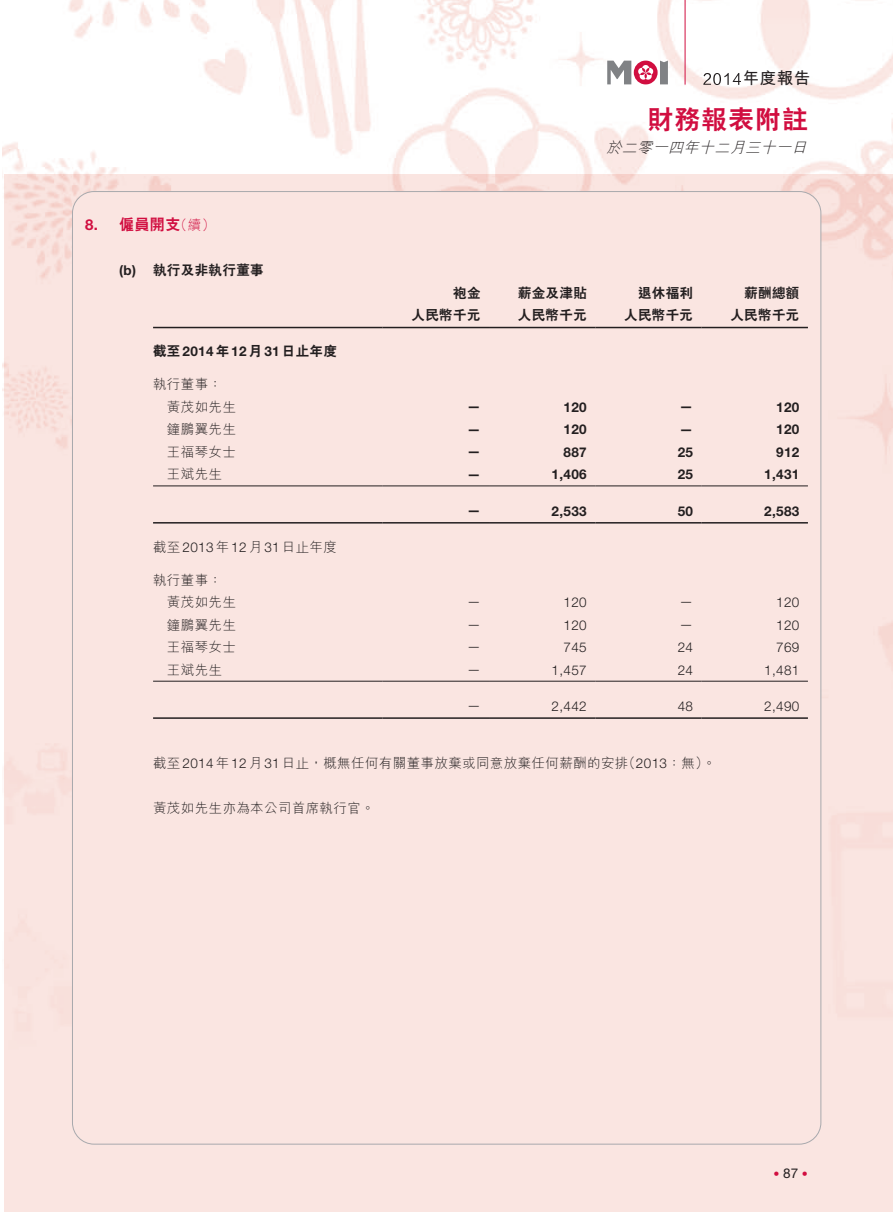
<style>
.page{position:relative;width:893px;height:1212px;background:#fff}
.page>*{position:absolute;margin:0;border:0;box-sizing:border-box;transform-origin:0 0}
.t1{font:800 25.5px "C Hei 2 HK";letter-spacing:.055em;color:#d10e40}
.t2{font:700 16.5px "M Hei HK";color:#231f20}
.t3{font:italic 300 15px "M Hei HK";color:#231f20}
._3__標題{font:800 15px "C Hei 2 HK";color:#d10e40}
._1__內文{font:300 13.5px "M Hei HK";letter-spacing:.03em;color:#231f20}
._1__內文-2{font:800 13.5px "C Hei 2 HK";letter-spacing:.03em;color:#231f20}
._1__內文-3{font:700 13.5px "Helvetica Neue LT Std";letter-spacing:.03em;color:#231f20}
._1__內文-4{font:300 13.5px "Helvetica Neue LT Std";letter-spacing:.03em;color:#231f20}
._4__副標題{font:800 13.5px "C Hei 2 HK";letter-spacing:.03em;color:#231f20}
.t4{font:12px "Helvetica Neue LT Std";color:#d10e40}
.s1{font-family:"Helvetica Neue LT Std";font-weight:700}
.s2{font-family:"M Hei HK";font-weight:300;font-size:13.5px}
.s3{font-family:"Helvetica Neue LT Std"}
.s4{font-size:13.5px;color:#231f20}
</style>
<div class="page">
<img style="left:2px;top:0;width:891px;height:1212px">
<div style="left:72px;top:192px;width:749px;height:952px;background:#fae5e1;border-radius:22px"></div>
<svg style="left:607px;top:61px;width:61px;height:23px"></svg>
<hr style="left:685px;top:0;width:1px;height:85px;background:#d10e40">
<svg style="left:703px;top:73px;width:38px;height:12px"></svg>
<hr style="left:153px;top:327px;width:230px;height:1px;background:#231f20">
<hr style="left:383px;top:327px;width:106px;height:1px;background:#231f20">
<hr style="left:489px;top:327px;width:106px;height:1px;background:#231f20">
<hr style="left:595px;top:327px;width:107px;height:1px;background:#231f20">
<hr style="left:702px;top:327px;width:106px;height:1px;background:#231f20">
<hr style="left:153px;top:485px;width:230px;height:1px;background:#231f20">
<hr style="left:383px;top:485px;width:106px;height:1px;background:#231f20">
<hr style="left:489px;top:485px;width:106px;height:1px;background:#231f20">
<hr style="left:595px;top:485px;width:107px;height:1px;background:#231f20">
<hr style="left:702px;top:485px;width:106px;height:1px;background:#231f20">
<hr style="left:153px;top:522px;width:230px;height:1px;background:#231f20">
<hr style="left:383px;top:522px;width:106px;height:1px;background:#231f20">
<hr style="left:489px;top:522px;width:106px;height:1px;background:#231f20">
<hr style="left:595px;top:522px;width:107px;height:1px;background:#231f20">
<hr style="left:702px;top:522px;width:106px;height:1px;background:#231f20">
<hr style="left:153px;top:681px;width:230px;height:1px;background:#231f20">
<hr style="left:383px;top:681px;width:106px;height:1px;background:#231f20">
<hr style="left:489px;top:681px;width:106px;height:1px;background:#231f20">
<hr style="left:595px;top:681px;width:107px;height:1px;background:#231f20">
<hr style="left:702px;top:681px;width:106px;height:1px;background:#231f20">
<hr style="left:153px;top:717px;width:230px;height:2px;background:#231f20">
<hr style="left:383px;top:717px;width:106px;height:2px;background:#231f20">
<hr style="left:489px;top:717px;width:106px;height:2px;background:#231f20">
<hr style="left:595px;top:717px;width:107px;height:2px;background:#231f20">
<hr style="left:702px;top:717px;width:106px;height:2px;background:#231f20">
<p class="_3__標題" style="left:85px;top:217px;width:132px"><span class="s1">8.</span> 僱員開支<span class="s2">（續）</span></p>
<p class="_4__副標題" style="left:119px;top:263px;width:146px"><span class="s1">(b)</span> 執行及非執行董事</p>
<p class="t2" style="left:743px;top:66px;width:69px">年度報告</p>
<h1 class="t1" style="left:648px;top:107px;width:162px">財務報表附註</h1>
<p class="t3" style="left:606px;top:140px;width:206px">於二零一四年十二月三十一日</p>
<p class="_1__內文-2" style="left:453px;top:286px;width:29px">袍金</p>
<p class="_1__內文-2" style="left:518px;top:286px;width:71px">薪金及津貼</p>
<p class="_1__內文-2" style="left:638px;top:286px;width:57px">退休福利</p>
<p class="_1__內文-2" style="left:744px;top:286px;width:57px">薪酬總額</p>
<p class="_1__內文-2" style="left:411px;top:308px;width:71px">人民幣千元</p>
<p class="_1__內文-2" style="left:518px;top:308px;width:71px">人民幣千元</p>
<p class="_1__內文-2" style="left:624px;top:308px;width:71px">人民幣千元</p>
<p class="_1__內文-2" style="left:730px;top:308px;width:71px">人民幣千元</p>
<p class="_1__內文-2" style="left:153px;top:344px;width:185px">截至<span class="s1">2014</span>年<span class="s1">12</span>月<span class="s1">31</span>日止年度</p>
<p class="_1__內文" style="left:153px;top:377px;width:71px">執行董事：</p>
<p class="_1__內文" style="left:167px;top:400px;width:71px">黃茂如先生</p>
<p class="_1__內文-3" style="left:467px;top:398px;width:15px">—</p>
<p class="_1__內文-3" style="left:564px;top:399px;width:25px">120</p>
<p class="_1__內文-3" style="left:680px;top:398px;width:15px">—</p>
<p class="_1__內文-3" style="left:776px;top:399px;width:25px">120</p>
<p class="_1__內文" style="left:167px;top:422px;width:71px">鐘鵬翼先生</p>
<p class="_1__內文-3" style="left:467px;top:420px;width:15px">—</p>
<p class="_1__內文-3" style="left:564px;top:421px;width:25px">120</p>
<p class="_1__內文-3" style="left:680px;top:420px;width:15px">—</p>
<p class="_1__內文-3" style="left:776px;top:421px;width:25px">120</p>
<p class="_1__內文" style="left:167px;top:445px;width:71px">王福琴女士</p>
<p class="_1__內文-3" style="left:467px;top:443px;width:15px">—</p>
<p class="_1__內文-3" style="left:564px;top:444px;width:25px">887</p>
<p class="_1__內文-3" style="left:678px;top:444px;width:17px">25</p>
<p class="_1__內文-3" style="left:776px;top:444px;width:25px">912</p>
<p class="_1__內文" style="left:167px;top:467px;width:57px">王斌先生</p>
<p class="_1__內文-3" style="left:467px;top:465px;width:15px">—</p>
<p class="_1__內文-3" style="left:551px;top:466px;width:37px">1,406</p>
<p class="_1__內文-3" style="left:678px;top:466px;width:17px">25</p>
<p class="_1__內文-3" style="left:764px;top:466px;width:37px">1,431</p>
<p class="_1__內文-3" style="left:467px;top:502px;width:15px">—</p>
<p class="_1__內文-3" style="left:551px;top:502px;width:37px">2,533</p>
<p class="_1__內文-3" style="left:678px;top:502px;width:17px">50</p>
<p class="_1__內文-3" style="left:764px;top:502px;width:37px">2,583</p>
<p class="_1__內文" style="left:153px;top:540px;width:185px">截至<span class="s3">2013</span>年<span class="s3">12</span>月<span class="s3">31</span>日止年度</p>
<p class="_1__內文" style="left:153px;top:573px;width:71px">執行董事：</p>
<p class="_1__內文" style="left:167px;top:595px;width:71px">黃茂如先生</p>
<p class="_1__內文-4" style="left:467px;top:593px;width:15px">—</p>
<p class="_1__內文-4" style="left:564px;top:594px;width:25px">120</p>
<p class="_1__內文-4" style="left:680px;top:593px;width:15px">—</p>
<p class="_1__內文-4" style="left:776px;top:594px;width:25px">120</p>
<p class="_1__內文" style="left:167px;top:618px;width:71px">鐘鵬翼先生</p>
<p class="_1__內文-4" style="left:467px;top:616px;width:15px">—</p>
<p class="_1__內文-4" style="left:564px;top:616px;width:25px">120</p>
<p class="_1__內文-4" style="left:680px;top:616px;width:15px">—</p>
<p class="_1__內文-4" style="left:776px;top:616px;width:25px">120</p>
<p class="_1__內文" style="left:167px;top:640px;width:71px">王福琴女士</p>
<p class="_1__內文-4" style="left:467px;top:638px;width:15px">—</p>
<p class="_1__內文-4" style="left:564px;top:639px;width:25px">745</p>
<p class="_1__內文-4" style="left:678px;top:639px;width:17px">24</p>
<p class="_1__內文-4" style="left:776px;top:639px;width:25px">769</p>
<p class="_1__內文" style="left:167px;top:663px;width:57px">王斌先生</p>
<p class="_1__內文-4" style="left:467px;top:661px;width:15px">—</p>
<p class="_1__內文-4" style="left:551px;top:661px;width:37px">1,457</p>
<p class="_1__內文-4" style="left:678px;top:661px;width:17px">24</p>
<p class="_1__內文-4" style="left:764px;top:661px;width:37px">1,481</p>
<p class="_1__內文-4" style="left:467px;top:697px;width:15px">—</p>
<p class="_1__內文-4" style="left:551px;top:698px;width:37px">2,442</p>
<p class="_1__內文-4" style="left:678px;top:698px;width:17px">48</p>
<p class="_1__內文-4" style="left:764px;top:698px;width:37px">2,490</p>
<p class="_1__內文" style="left:153px;top:756px;width:564px">截至<span class="s3">2014</span>年<span class="s3">12</span>月<span class="s3">31</span>日止，概無任何有關董事放棄或同意放棄任何薪酬的安排（<span class="s3">2013</span>：無）。</p>
<p class="_1__內文" style="left:153px;top:801px;width:223px">黃茂如先生亦為本公司首席執行官。</p>
<p class="t4" style="left:773px;top:1166px;width:36px">• <span class="s4">87</span> •</p>
</div>
